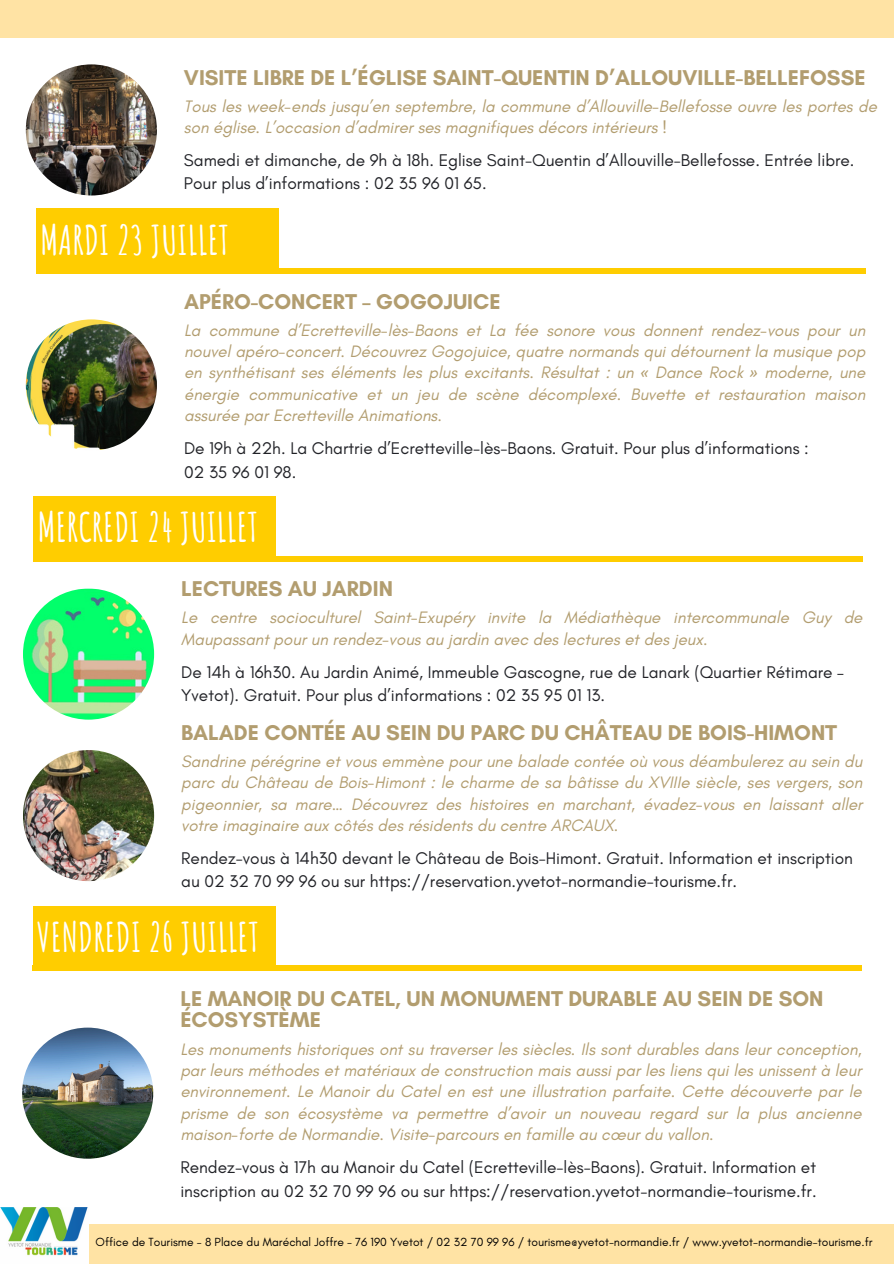
<style>
.page{position:relative;width:894px;height:1264px;background:#fff}
.page>*{position:absolute;margin:0;border:0;box-sizing:border-box;transform-origin:0 0}
.t1{font:700 39.75px "Amatic SC";color:#fff}
.t2{font:700 21.75px/21.3px "Glacial Indifference";color:#b29d6f}
.t3{font:17.25px/23.7px "Glacial Indifference";color:#212227}
.t4{font:italic 16.8px/21.3px "Glacial Indifference";color:#b29d6f;text-align:justify}
.t5{font:12px "Glacial Indifference";color:#000}
.s1{font-family:"Noto Sans"}
</style>
<div class="page">
<div style="left:0;top:1224px;width:893px;height:39px;background:#ffe3a4"></div>
<div style="left:0;top:0;width:893px;height:38px;background:#ffe3a4"></div>
<img style="left:0;top:1207px;width:89px;height:56px">
<div style="left:36px;top:268px;width:829px;height:6px;background:#ffcd00"></div>
<div style="left:36px;top:208px;width:243px;height:63px;background:#ffcd00"></div>
<img style="left:26px;top:319px;width:131px;height:131px;border-radius:50%">
<div style="left:33px;top:556px;width:829px;height:5px;background:#ffcd00"></div>
<div style="left:33px;top:496px;width:243px;height:62px;background:#ffcd00"></div>
<img style="left:23px;top:588px;width:131px;height:131px;border-radius:50%">
<img style="left:26px;top:64px;width:131px;height:131px;border-radius:50%">
<img style="left:23px;top:750px;width:131px;height:131px;border-radius:50%">
<div style="left:33px;top:965px;width:828px;height:6px;background:#ffcd00"></div>
<div style="left:33px;top:905px;width:242px;height:63px;background:#ffcd00"></div>
<img style="left:22px;top:1027px;width:131px;height:131px;border-radius:50%">
<h3 class="t2" style="left:184px;top:66px;width:683px">VISITE LIBRE DE L’ÉGLISE SAINT-QUENTIN D’ALLOUVILLE-BELLEFOSSE</h3>
<h3 class="t4" style="left:184px;top:95px;width:694px">Tous les week-ends jusqu’en septembre, la commune d’Allouville-Bellefosse ouvre les portes de son église. L’occasion d’admirer ses magnifiques décors intérieurs !</h3>
<h2 class="t3" style="left:184px;top:148px;width:672px">Samedi et dimanche, de 9h à 18h. Eglise Saint-Quentin d’Allouville-Bellefosse. Entrée libre.<br>Pour plus d’informations : 02 35 96 01 65.</h2>
<h3 class="t1" style="left:41px;top:214px;width:190px">MARDI 23 JUILLET</h3>
<h1 class="t2" style="left:184px;top:290px;width:318px">APÉRO-CONCERT – GOGOJUICE</h1>
<p class="t4" style="left:184px;top:319px;width:682px">La commune d’Ecretteville-lès-Baons et La fée sonore vous donnent rendez-vous pour un nouvel apéro-concert. Découvrez Gogojuice, quatre normands qui détournent la musique pop en synthétisant ses éléments les plus excitants. Résultat : un <span class="s1">«</span> Dance Rock <span class="s1">»</span> moderne, une énergie communicative et un jeu de scène décomplexé. Buvette et restauration maison assurée par Ecretteville Animations.</p>
<h2 class="t3" style="left:184px;top:436px;width:626px">De 19h à 22h. La Chartrie d’Ecretteville-lès-Baons. Gratuit. Pour plus d’informations :<br>02 35 96 01 98.</h2>
<h3 class="t1" style="left:38px;top:502px;width:222px">MERCREDI 24 JUILLET</h3>
<h1 class="t2" style="left:181px;top:578px;width:213px">LECTURES AU JARDIN</h1>
<p class="t4" style="left:181px;top:607px;width:682px">Le centre socioculturel Saint-Exupéry invite la Médiathèque intercommunale Guy de<br>Maupassant pour un rendez-vous au jardin avec des lectures et des jeux.</p>
<p class="t3" style="left:181px;top:659px;width:664px">De 14h à 16h30. Au Jardin Animé, Immeuble Gascogne, rue de Lanark (Quartier Rétimare –<br>Yvetot). Gratuit. Pour plus d’informations : 02 35 95 01 13.</p>
<h3 class="t2" style="left:181px;top:721px;width:657px">BALADE CONTÉE AU SEIN DU PARC DU CHÂTEAU DE BOIS-HIMONT</h3>
<h1 class="t4" style="left:181px;top:750px;width:682px">Sandrine pérégrine et vous emmène pour une balade contée où vous déambulerez au sein du parc du Château de Bois-Himont : le charme de sa bâtisse du XVIIIe siècle, ses vergers, son pigeonnier, sa mare… Découvrez des histoires en marchant, évadez-vous en laissant aller votre imaginaire aux côtés des résidents du centre ARCAUX.</h1>
<p class="t3" style="left:181px;top:845px;width:673px">Rendez-vous à 14h30 devant le Château de Bois-Himont. Gratuit. Information et inscription au 02 32 70 99 96 ou sur https://reservation.yvetot-normandie-tourisme.fr.</p>
<h2 class="t1" style="left:37px;top:911px;width:224px">VENDREDI 26 JUILLET</h2>
<h3 class="t2" style="left:180px;top:987px;width:644px">LE MANOIR DU CATEL, UN MONUMENT DURABLE AU SEIN DE SON<br>ÉCOSYSTÈME</h3>
<p class="t4" style="left:180px;top:1037px;width:682px">Les monuments historiques ont su traverser les siècles. Ils sont durables dans leur conception, par leurs méthodes et matériaux de construction mais aussi par les liens qui les unissent à leur environnement. Le Manoir du Catel en est une illustration parfaite. Cette découverte par le prisme de son écosystème va permettre d’avoir un nouveau regard sur la plus ancienne maison-forte de Normandie. Visite-parcours en famille au cœur du vallon.</p>
<p class="t3" style="left:180px;top:1154px;width:637px">Rendez-vous à 17h au Manoir du Catel (Ecretteville-lès-Baons). Gratuit. Information et inscription au 02 32 70 99 96 ou sur https://reservation.yvetot-normandie-tourisme.fr.</p>
<h2 class="t5" style="left:95px;top:1234px;width:778px">Office de Tourisme - 8 Place du Maréchal Joffre - 76 190 Yvetot / 02 32 70 99 96 / tourisme@yvetot-normandie.fr / www.yvetot-normandie-tourisme.fr</h2>
</div>
